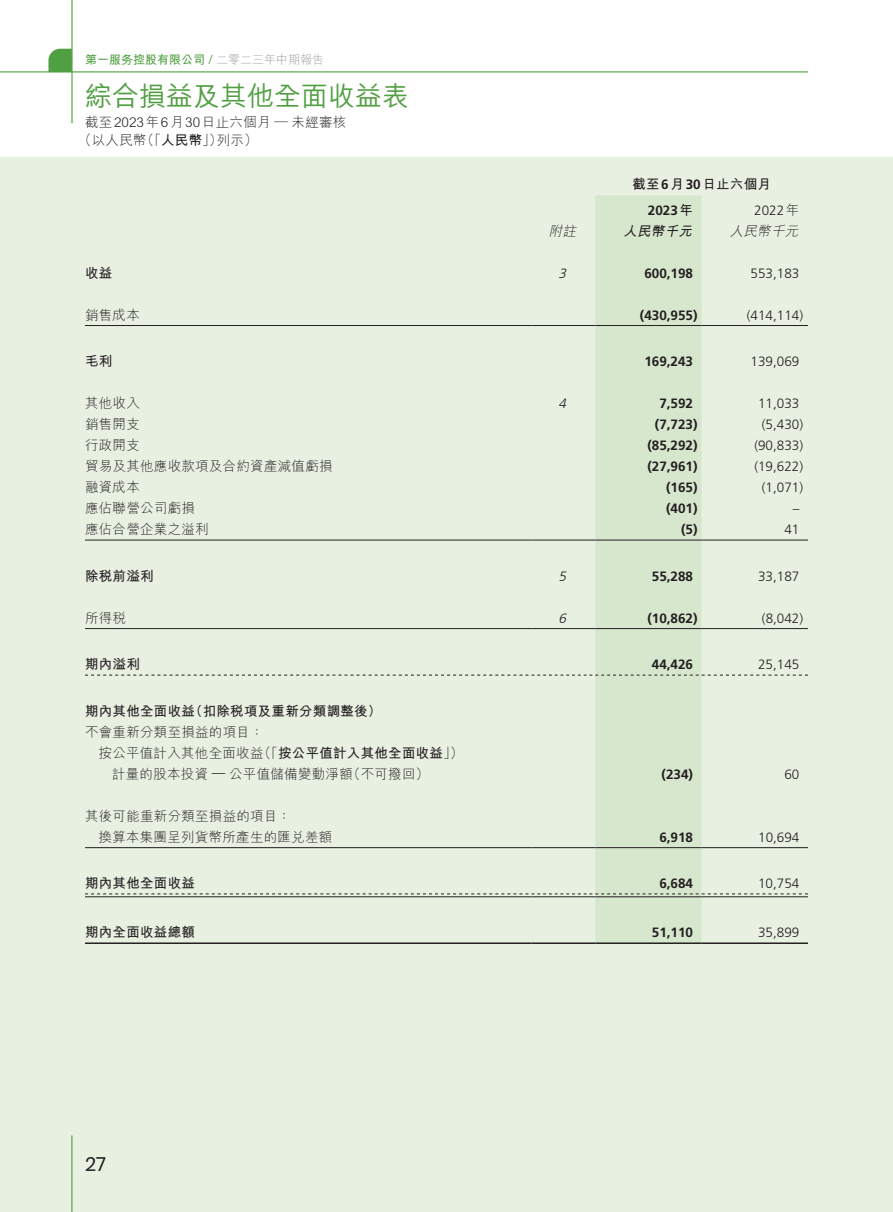
<style>
.page{position:relative;width:893px;height:1212px;background:#fff}
.page>*{position:absolute;margin:0;border:0;box-sizing:border-box;transform-origin:0 0}
.t1{font:500 27px "M Hei HK";color:#519f43}
.t2{font:19.5px "Poppins";color:#231f20}
.t3{font:300 13.5px/18px "M Hei HK";letter-spacing:.02em;color:#231f20}
.t4{font:700 13.5px "Frutiger LT Std";color:#231f20}
.t5{font:300 13.5px "Frutiger LT Std";color:#231f20}
.t6{font:700 13.5px "M Hei HK";letter-spacing:.02em;color:#231f20}
.t7{font:italic 300 13.5px "M Hei HK";color:#231f20}
.t8{font:italic 700 13.5px "M Hei HK";color:#231f20}
.t9{font:italic 300 13.5px "Frutiger LT Std";color:#231f20}
.t10{font:700 12px "M Hei HK";color:#519f43}
.s1{font-family:"Century Gothic";font-weight:400;font-size:11.25px}
.s2{font-weight:300;color:#9d9fa2}
.s3{font-weight:700}
.s4{font-family:"Frutiger LT Std"}
.s5{font-family:"M Hei HK"}
</style>
<div class="page">
<div style="left:0;top:157px;width:893px;height:1055px;background:#e8f0e2"></div>
<svg style="left:48px;top:49px;width:23px;height:22px"></svg>
<hr style="left:0;top:71px;width:808px;height:1px;background:#519f43">
<hr style="left:71px;top:1135px;width:1px;height:77px;background:#519f43">
<hr style="left:71px;top:0;width:2px;height:123px;background:#519f43">
<div style="left:595px;top:195px;width:107px;height:747px;background:#d7e7ce"></div>
<hr style="left:85px;top:325px;width:446px;height:1px;background:#231f20">
<hr style="left:531px;top:325px;width:64px;height:1px;background:#231f20">
<hr style="left:595px;top:325px;width:107px;height:1px;background:#231f20">
<hr style="left:702px;top:325px;width:106px;height:1px;background:#231f20">
<hr style="left:85px;top:540px;width:446px;height:1px;background:#231f20">
<hr style="left:531px;top:540px;width:64px;height:1px;background:#231f20">
<hr style="left:595px;top:540px;width:107px;height:1px;background:#231f20">
<hr style="left:702px;top:540px;width:106px;height:1px;background:#231f20">
<hr style="left:85px;top:628px;width:446px;height:1px;background:#231f20">
<hr style="left:531px;top:628px;width:64px;height:1px;background:#231f20">
<hr style="left:595px;top:628px;width:107px;height:1px;background:#231f20">
<hr style="left:702px;top:628px;width:106px;height:1px;background:#231f20">
<svg style="left:85px;top:675px;width:723px;height:1px"></svg>
<hr style="left:85px;top:847px;width:446px;height:1px;background:#231f20">
<hr style="left:531px;top:847px;width:64px;height:1px;background:#231f20">
<hr style="left:595px;top:847px;width:107px;height:1px;background:#231f20">
<hr style="left:702px;top:847px;width:106px;height:1px;background:#231f20">
<hr style="left:85px;top:896px;width:446px;height:1px;background:#231f20">
<hr style="left:531px;top:896px;width:64px;height:1px;background:#231f20">
<hr style="left:595px;top:896px;width:107px;height:1px;background:#231f20">
<svg style="left:85px;top:893px;width:723px;height:1px"></svg>
<hr style="left:702px;top:896px;width:106px;height:1px;background:#231f20">
<hr style="left:85px;top:942px;width:446px;height:2px;background:#231f20">
<hr style="left:531px;top:942px;width:64px;height:2px;background:#231f20">
<hr style="left:595px;top:942px;width:107px;height:2px;background:#231f20">
<hr style="left:702px;top:942px;width:106px;height:2px;background:#231f20">
<p class="t10" style="left:85px;top:51px;width:241px">第一服务控股有限公司 <span class="s1">/</span> <span class="s2">二零二三年中期報告</span></p>
<h1 class="t1" style="left:85px;top:77px;width:325px">綜合損益及其他全面收益表</h1>
<p class="t3" style="left:217px;top:113px;width:131px;text-indent:-132px">截至2023年6月30日止六個月 — 未經審核列示(</p>
<p class="t3" style="left:78px;top:131px;width:70px">（以人民幣</p>
<p class="t3" style="left:141px;top:131px;width:83px">（「<span class="s3">人民幣</span>」）</p>
<p class="t6" style="left:632px;top:175px;width:140px">截至<span class="s4">6</span>月<span class="s4">30</span>日止六個月</p>
<p class="t5" style="left:754px;top:202px;width:47px">2022 <span class="s5">年</span></p>
<p class="t4" style="left:648px;top:202px;width:47px">2023<span class="s5">年</span></p>
<p class="t7" style="left:549px;top:224px;width:32px">附註</p>
<p class="t8" style="left:623px;top:221px;width:74px">人民幣千元</p>
<p class="t7" style="left:730px;top:224px;width:73px">人民幣千元</p>
<p class="t6" style="left:85px;top:263px;width:29px">收益</p>
<p class="t9" style="left:559px;top:265px;width:12px">3</p>
<p class="t4" style="left:644px;top:265px;width:50px">600,198</p>
<p class="t5" style="left:751px;top:265px;width:50px">553,183</p>
<p class="t3" style="left:85px;top:305px;width:56px">銷售成本</p>
<p class="t4" style="left:640px;top:307px;width:59px">)430,955(</p>
<p class="t5" style="left:747px;top:307px;width:58px">)414,114(</p>
<p class="t6" style="left:85px;top:351px;width:29px">毛利</p>
<p class="t4" style="left:644px;top:354px;width:50px">169,243</p>
<p class="t5" style="left:751px;top:354px;width:50px">139,069</p>
<p class="t3" style="left:85px;top:394px;width:56px">其他收入</p>
<p class="t9" style="left:559px;top:396px;width:12px">4</p>
<p class="t4" style="left:659px;top:396px;width:35px">7,592</p>
<p class="t5" style="left:758px;top:396px;width:43px">11,033</p>
<p class="t3" style="left:85px;top:415px;width:56px">銷售開支</p>
<p class="t4" style="left:655px;top:417px;width:44px">)7,723(</p>
<p class="t5" style="left:762px;top:417px;width:43px">)5,430(</p>
<p class="t3" style="left:85px;top:436px;width:56px">行政開支</p>
<p class="t4" style="left:647px;top:438px;width:52px">)85,292(</p>
<p class="t5" style="left:754px;top:438px;width:50px">)90,833(</p>
<p class="t3" style="left:85px;top:457px;width:249px">貿易及其他應收款項及合約資產減值虧損</p>
<p class="t4" style="left:647px;top:459px;width:52px">)27,961(</p>
<p class="t5" style="left:754px;top:459px;width:50px">)19,622(</p>
<p class="t3" style="left:85px;top:478px;width:56px">融資成本</p>
<p class="t4" style="left:666px;top:480px;width:33px">)165(</p>
<p class="t5" style="left:762px;top:480px;width:43px">)1,071(</p>
<p class="t3" style="left:85px;top:499px;width:111px">應佔聯營公司虧損</p>
<p class="t4" style="left:666px;top:501px;width:33px">)401(</p>
<p class="t5" style="left:793px;top:501px;width:8px">–</p>
<p class="t3" style="left:85px;top:520px;width:125px">應佔合營企業之溢利</p>
<p class="t4" style="left:681px;top:522px;width:18px">(5)</p>
<p class="t5" style="left:784px;top:522px;width:17px">41</p>
<p class="t6" style="left:85px;top:566px;width:70px">除稅前溢利</p>
<p class="t9" style="left:559px;top:568px;width:12px">5</p>
<p class="t4" style="left:652px;top:568px;width:43px">55,288</p>
<p class="t5" style="left:758px;top:568px;width:43px">33,187</p>
<p class="t3" style="left:85px;top:608px;width:43px">所得稅</p>
<p class="t9" style="left:559px;top:610px;width:12px">6</p>
<p class="t4" style="left:647px;top:610px;width:52px">)10,862(</p>
<p class="t5" style="left:762px;top:610px;width:43px">)8,042(</p>
<p class="t6" style="left:85px;top:654px;width:56px">期內溢利</p>
<p class="t4" style="left:652px;top:657px;width:43px">44,426</p>
<p class="t5" style="left:758px;top:657px;width:43px">25,145</p>
<p class="t6" style="left:189px;top:701px;width:193px">（扣除稅項及重新分類調整後(</p>
<p class="t6" style="left:85px;top:701px;width:111px">期內其他全面收益</p>
<p class="t3" style="left:258px;top:721px;width:207px;line-height:21px;text-indent:-173px">不會重新分類至損益的項目：<br>（「<span class="s3">按公平值計入其他全面收益</span> (「</p>
<p class="t3" style="left:99px;top:744px;width:166px">按公平值計入其他全面收益</p>
<p class="t3" style="left:347px;top:765px;width:83px">（不可撥回(</p>
<p class="t3" style="left:229px;top:765px;width:125px">公平值儲備變動淨額</p>
<p class="t3" style="left:112px;top:765px;width:98px">計量的股本投資</p>
<p class="t3" style="left:85px;top:807px;width:208px">其後可能重新分類至損益的項目：</p>
<p class="t5" style="left:212px;top:764px;width:15px">—</p>
<p class="t4" style="left:662px;top:766px;width:33px">)234(</p>
<p class="t5" style="left:784px;top:766px;width:17px">60</p>
<p class="t3" style="left:99px;top:828px;width:235px">換算本集團呈列貨幣所產生的匯兌差額</p>
<p class="t4" style="left:659px;top:829px;width:35px">6,918</p>
<p class="t5" style="left:758px;top:829px;width:43px">10,694</p>
<p class="t6" style="left:85px;top:873px;width:111px">期內其他全面收益</p>
<p class="t4" style="left:659px;top:876px;width:35px">6,684</p>
<p class="t5" style="left:758px;top:876px;width:43px">10,754</p>
<p class="t6" style="left:85px;top:922px;width:111px">期內全面收益總額</p>
<p class="t4" style="left:652px;top:924px;width:43px">51,110</p>
<p class="t5" style="left:758px;top:924px;width:43px">35,899</p>
<h2 class="t2" style="left:85px;top:1153px;width:22px">27</h2>
</div>
